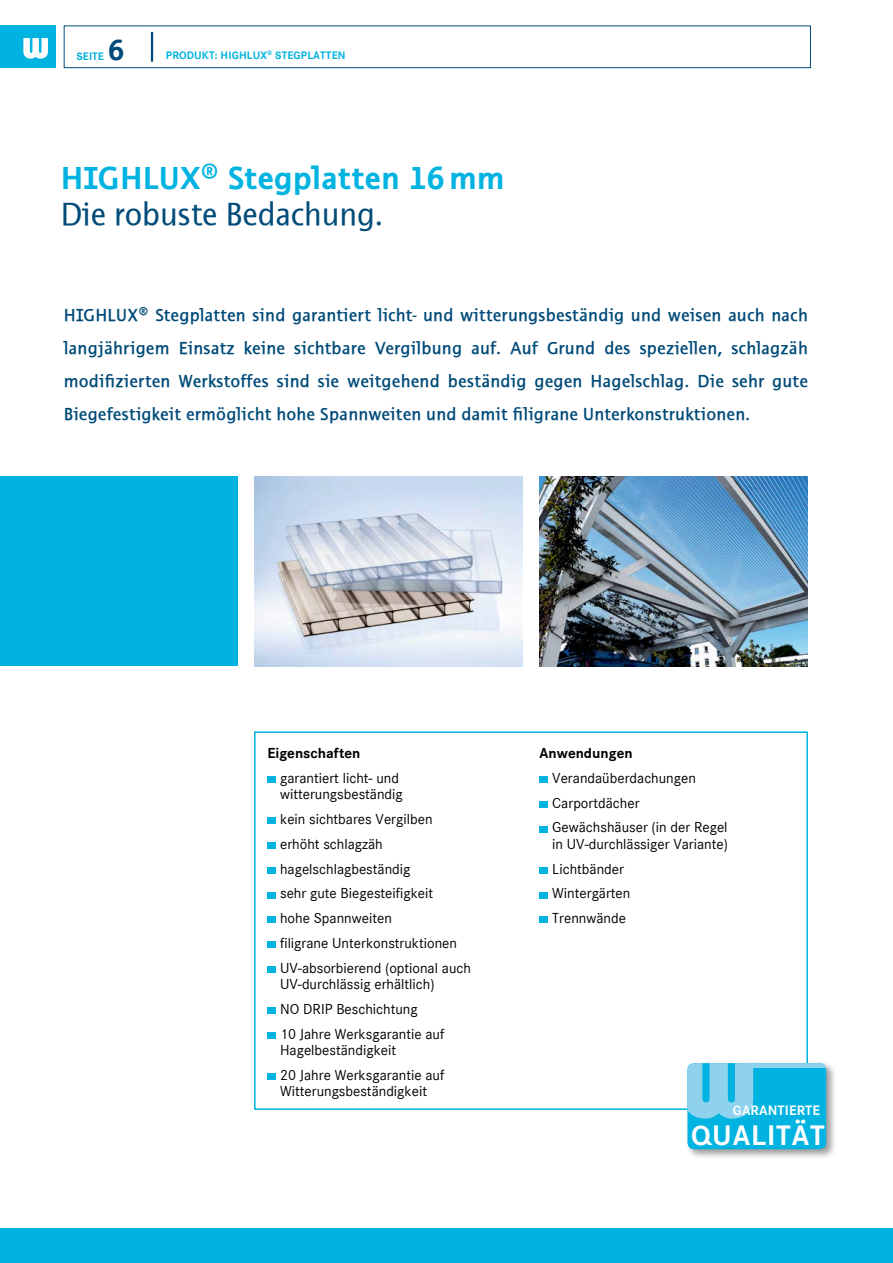
<style>
.page{position:relative;width:893px;height:1263px;background:#fff}
.page>*{position:absolute;margin:0;border:0;box-sizing:border-box;transform-origin:0 0}
.t1{font:700 33px "Thordis Sans EF";color:#00b3e0}
.t2{font:33px "Thordis Sans EF";color:#004b79}
.t3{font:700 30px "Thordis Sans EF";color:#004b79}
.t4{font:700 29.1px "Corporate S";letter-spacing:.03em;color:#fefefe}
.t5{font:600 18px/33px "Thordis Sans EF";letter-spacing:.01em;color:#004b79;text-align:justify}
.t6{font:15px/24.8px "Corporate S";color:#000}
.t7{font:700 15px "Corporate S";color:#000}
.t8{font:700 14.1px "Corporate S";letter-spacing:.01em;color:#fefefe}
.t9{font:700 11.25px "Corporate S";letter-spacing:.01em;color:#00b3e0}
</style>
<div class="page">
<div style="left:64px;top:26px;width:747px;height:42px;border:1px solid #004b79"></div>
<div style="left:0;top:26px;width:55px;height:42px;background:#00b3e0"></div>
<svg style="left:23px;top:38px;width:25px;height:21px"></svg>
<hr style="left:151px;top:32px;width:2px;height:30px;background:#004b79">
<div style="left:0;top:1229px;width:893px;height:34px;background:#00b3e0"></div>
<div style="left:254px;top:731px;width:554px;height:379px;border:2px solid #00b3e0"></div>
<div style="left:0;top:476px;width:237px;height:190px;background:#00b3e0"></div>
<div style="left:267px;top:776px;width:9px;height:7px;background:#00b3e0"></div>
<div style="left:267px;top:818px;width:9px;height:6px;background:#00b3e0"></div>
<div style="left:267px;top:842px;width:9px;height:7px;background:#00b3e0"></div>
<div style="left:267px;top:867px;width:9px;height:7px;background:#00b3e0"></div>
<div style="left:267px;top:892px;width:9px;height:6px;background:#00b3e0"></div>
<div style="left:267px;top:917px;width:9px;height:6px;background:#00b3e0"></div>
<div style="left:267px;top:941px;width:9px;height:7px;background:#00b3e0"></div>
<div style="left:267px;top:966px;width:9px;height:7px;background:#00b3e0"></div>
<div style="left:267px;top:1007px;width:9px;height:7px;background:#00b3e0"></div>
<div style="left:267px;top:1032px;width:9px;height:7px;background:#00b3e0"></div>
<div style="left:267px;top:1073px;width:9px;height:7px;background:#00b3e0"></div>
<div style="left:539px;top:776px;width:9px;height:7px;background:#00b3e0"></div>
<div style="left:539px;top:801px;width:9px;height:7px;background:#00b3e0"></div>
<div style="left:539px;top:826px;width:9px;height:6px;background:#00b3e0"></div>
<div style="left:539px;top:867px;width:9px;height:7px;background:#00b3e0"></div>
<div style="left:539px;top:892px;width:9px;height:6px;background:#00b3e0"></div>
<div style="left:539px;top:917px;width:9px;height:6px;background:#00b3e0"></div>
<img style="left:539px;top:476px;width:269px;height:190px">
<img style="left:254px;top:476px;width:268px;height:190px">
<div style="left:685px;top:1060px;width:152px;height:100px;background:#000;opacity:.4"></div>
<div style="left:687px;top:1063px;width:139px;height:86px;background:#00b3e0;border-radius:7px"></div>
<svg style="left:687px;top:1063px;width:66px;height:56px"></svg>
<div style="left:746px;top:1063px;width:80px;height:5px;background:#8fd2ee"></div>
<h2 class="t3" style="left:108px;top:33px;width:18px">6</h2>
<p class="t9" style="left:166px;top:48px;width:181px">PRODUKT: HIGHLUX<sup>®</sup> STEGPLATTEN</p>
<p class="t9" style="left:77px;top:48px;width:29px">SEITE</p>
<h1 class="t1" style="left:61px;top:160px;width:446px">HIGHLUX® Stegplatten 16mm</h1>
<h1 class="t2" style="left:61px;top:196px;width:324px">Die robuste Bedachung.</h1>
<p class="t5" style="left:64px;top:298px;width:746px">HIGHLUX® Stegplatten sind garantiert licht- und witterungsbeständig und weisen auch nach langjährigem Einsatz keine sichtbare Vergilbung auf. Auf Grund des speziellen, schlagzäh modifizierten Werkstoffes sind sie weitgehend beständig gegen Hagelschlag. Die sehr gute Biegefestigkeit ermöglicht hohe Spannweiten und damit filigrane Unterkonstruktionen.</p>
<p class="t7" style="left:267px;top:743px;width:95px">Eigenschaften</p>
<p class="t6" style="left:280px;top:769px;width:124px;line-height:16.5px">garantiert licht- und witterungsbeständig</p>
<p class="t6" style="left:280px;top:806px;width:192px">kein sichtbares Vergilben erhöht schlagzäh hagelschlagbeständig<br>sehr gute Biegesteifigkeit<br>hohe Spannweiten<br>filigrane Unterkonstruktionen<br>UV-absorbierend (optional auch</p>
<p class="t6" style="left:280px;top:971px;width:166px">UV-durchlässig erhältlich)<br>NO DRIP Beschichtung<br>10 Jahre Werksgarantie auf</p>
<p class="t6" style="left:280px;top:1037px;width:166px">Hagelbeständigkeit<br>20 Jahre Werksgarantie auf</p>
<p class="t6" style="left:280px;top:1078px;width:148px">Witterungsbeständigkeit</p>
<p class="t7" style="left:539px;top:743px;width:95px">Anwendungen</p>
<p class="t6" style="left:552px;top:765px;width:177px">Verandaüberdachungen<br>Carportdächer<br>Gewächshäuser (in der Regel</p>
<p class="t6" style="left:552px;top:831px;width:177px">in UV-durchlässiger Variante)<br>Lichtbänder<br>Wintergärten<br>Trennwände</p>
<p class="t8" style="left:733px;top:1101px;width:89px">GARANTIERTE</p>
<h3 class="t4" style="left:691px;top:1115px;width:135px">QUALITÄT</h3>
</div>
